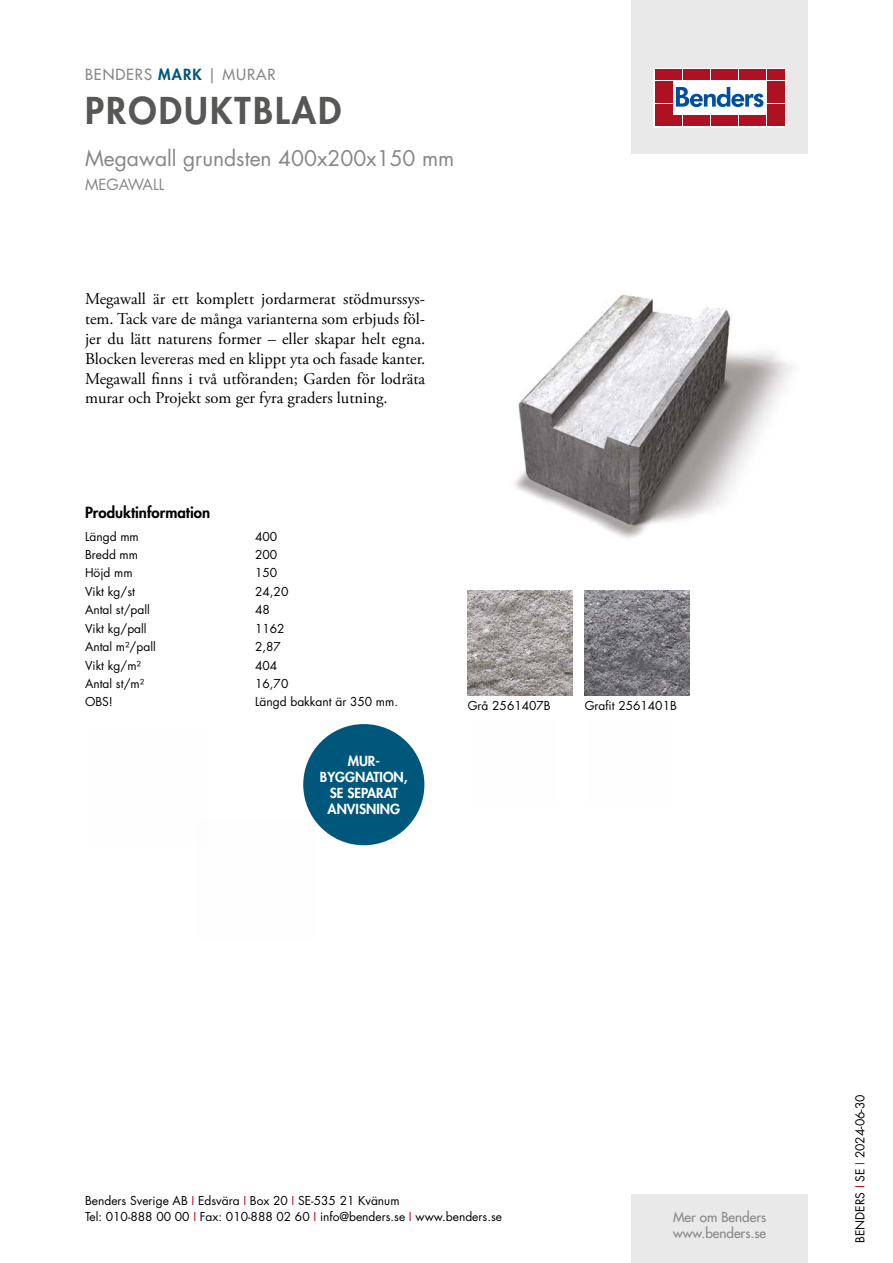
<style>
.page{position:relative;width:893px;height:1263px;background:#fff}
.page>*{position:absolute;margin:0;border:0;box-sizing:border-box;transform-origin:0 0}
.t1{font:800 36px "Futura Std";letter-spacing:.06em;color:#575756}
.t2{font:21px "Futura Std";color:#878787}
.t3{font:16.5px/19.8px "Adobe Garamond Pro";color:#000;text-align:justify}
.t4{font:800 15px "Futura Std";color:#000}
.t5{font:500 15px "Futura Std";letter-spacing:.06em;color:#878787}
.t6{font:15px "Futura Std";color:#878787}
.t7{font:800 13.5px/16.2px "Futura Std";color:#fff;text-align:center}
.t8{font:500 13.5px/16.2px "Futura Std";color:#878787}
.t9{font:12px/16.5px "Futura Std";color:#000}
.s1{font-weight:800;color:#00577c}
.s2{color:#ae1122}
</style>
<div class="page">
<div style="left:631px;top:0;width:177px;height:153px;background:#e9e9e9"></div>
<div style="left:631px;top:1195px;width:177px;height:68px;background:#e9e9e9"></div>
<svg style="left:656px;top:70px;width:128px;height:55px;background:#ebc5ca"></svg>
<div style="left:654px;top:68px;width:132px;height:59px;border:1px solid #fff"></div>
<div style="left:655px;top:70px;width:8px;height:10px;background:#ae1122"></div>
<div style="left:664px;top:70px;width:8px;height:10px;background:#ae1122"></div>
<div style="left:655px;top:81px;width:8px;height:10px;background:#ae1122"></div>
<div style="left:664px;top:81px;width:8px;height:10px;background:#ae1122"></div>
<div style="left:655px;top:93px;width:8px;height:10px;background:#ae1122"></div>
<div style="left:664px;top:93px;width:8px;height:10px;background:#ae1122"></div>
<div style="left:655px;top:104px;width:8px;height:11px;background:#ae1122"></div>
<div style="left:664px;top:104px;width:8px;height:11px;background:#ae1122"></div>
<div style="left:655px;top:116px;width:8px;height:10px;background:#ae1122"></div>
<div style="left:664px;top:116px;width:8px;height:10px;background:#ae1122"></div>
<div style="left:674px;top:70px;width:8px;height:10px;background:#ae1122"></div>
<div style="left:683px;top:70px;width:8px;height:10px;background:#ae1122"></div>
<div style="left:692px;top:70px;width:8px;height:10px;background:#ae1122"></div>
<div style="left:702px;top:70px;width:8px;height:10px;background:#ae1122"></div>
<div style="left:711px;top:70px;width:8px;height:10px;background:#ae1122"></div>
<div style="left:720px;top:70px;width:8px;height:10px;background:#ae1122"></div>
<div style="left:730px;top:70px;width:8px;height:10px;background:#ae1122"></div>
<div style="left:739px;top:70px;width:8px;height:10px;background:#ae1122"></div>
<div style="left:748px;top:70px;width:8px;height:10px;background:#ae1122"></div>
<div style="left:758px;top:70px;width:8px;height:10px;background:#ae1122"></div>
<div style="left:674px;top:116px;width:8px;height:10px;background:#ae1122"></div>
<div style="left:683px;top:116px;width:8px;height:10px;background:#ae1122"></div>
<div style="left:692px;top:116px;width:8px;height:10px;background:#ae1122"></div>
<div style="left:702px;top:116px;width:8px;height:10px;background:#ae1122"></div>
<div style="left:711px;top:116px;width:8px;height:10px;background:#ae1122"></div>
<div style="left:720px;top:116px;width:8px;height:10px;background:#ae1122"></div>
<div style="left:730px;top:116px;width:8px;height:10px;background:#ae1122"></div>
<div style="left:739px;top:116px;width:8px;height:10px;background:#ae1122"></div>
<div style="left:748px;top:116px;width:8px;height:10px;background:#ae1122"></div>
<div style="left:758px;top:116px;width:8px;height:10px;background:#ae1122"></div>
<div style="left:767px;top:70px;width:8px;height:10px;background:#ae1122"></div>
<div style="left:776px;top:70px;width:8px;height:10px;background:#ae1122"></div>
<div style="left:767px;top:81px;width:8px;height:10px;background:#ae1122"></div>
<div style="left:776px;top:81px;width:8px;height:10px;background:#ae1122"></div>
<div style="left:767px;top:93px;width:8px;height:10px;background:#ae1122"></div>
<div style="left:776px;top:93px;width:8px;height:10px;background:#ae1122"></div>
<div style="left:767px;top:104px;width:8px;height:11px;background:#ae1122"></div>
<div style="left:776px;top:104px;width:8px;height:11px;background:#ae1122"></div>
<div style="left:767px;top:116px;width:8px;height:10px;background:#ae1122"></div>
<div style="left:776px;top:116px;width:8px;height:10px;background:#ae1122"></div>
<svg style="left:676px;top:87px;width:87px;height:20px;background:#89add2"></svg>
<div style="left:303px;top:724px;width:121px;height:121px;background:#00577c;border-radius:50%"></div>
<img style="left:514px;top:294px;width:278px;height:244px">
<img style="left:468px;top:590px;width:105px;height:105px">
<img style="left:585px;top:590px;width:105px;height:105px">
<p class="t5" style="left:85px;top:65px;width:192px">BENDERS <span class="s1">MARK</span> | MURAR</p>
<h1 class="t1" style="left:85px;top:87px;width:258px">PRODUKTBLAD</h1>
<h2 class="t2" style="left:85px;top:144px;width:371px">Megawall grundsten 400x200x150 mm</h2>
<p class="t6" style="left:85px;top:175px;width:81px">MEGAWALL</p>
<p class="t3" style="left:85px;top:290px;width:342px">Megawall är ett komplett jordarmerat stödmurssys&shy;tem. Tack vare de många varianterna som erbjuds föl&shy;jer du lätt naturens former – eller skapar helt egna.<br>Blocken levereras med en klippt yta och fasade kanter.<br>Megawall finns i två utföranden; Garden för lodräta murar och Projekt som ger fyra graders lutning.</p>
<p class="t4" style="left:85px;top:503px;width:127px">Produktinformation</p>
<p class="t9" style="left:85px;top:528px;width:55px">Längd mm</p>
<p class="t9" style="left:255px;top:528px;width:24px">400</p>
<p class="t9" style="left:85px;top:546px;width:55px">Bredd mm</p>
<p class="t9" style="left:255px;top:546px;width:24px">200</p>
<p class="t9" style="left:85px;top:565px;width:49px">Höjd mm</p>
<p class="t9" style="left:255px;top:565px;width:24px">150</p>
<p class="t9" style="left:85px;top:583px;width:51px">Vikt kg/st</p>
<p class="t9" style="left:255px;top:583px;width:35px">24,20</p>
<p class="t9" style="left:85px;top:602px;width:66px">Antal st/pall</p>
<p class="t9" style="left:255px;top:602px;width:16px">48</p>
<p class="t9" style="left:85px;top:620px;width:63px">Vikt kg/pall</p>
<p class="t9" style="left:255px;top:620px;width:31px">1162</p>
<p class="t9" style="left:85px;top:639px;width:72px">Antal m²/pall</p>
<p class="t9" style="left:255px;top:639px;width:27px">2,87</p>
<p class="t9" style="left:85px;top:657px;width:57px">Vikt kg/m²</p>
<p class="t9" style="left:255px;top:657px;width:24px">404</p>
<p class="t9" style="left:85px;top:675px;width:61px">Antal st/m²</p>
<p class="t9" style="left:255px;top:675px;width:35px">16,70</p>
<p class="t9" style="left:85px;top:694px;width:29px">OBS!</p>
<p class="t9" style="left:255px;top:694px;width:144px">Längd bakkant är 350 mm.</p>
<p class="t7" style="left:320px;top:753px;width:89px">MUR-<br>BYGGNATION,<br>SE SEPARAT<br>ANVISNING</p>
<p class="t9" style="left:468px;top:697px;width:85px">Grå 2561407B</p>
<p class="t9" style="left:585px;top:697px;width:94px">Grafit 2561401B</p>
<p class="t9" style="left:85px;top:1192px;width:418px">Benders Sverige AB <span class="s2">I</span> Edsvära <span class="s2">I</span> Box 20 <span class="s2">I</span> SE-535 21 Kvänum<br>Tel: 010-888 00 00 <span class="s2">I</span> Fax: 010-888 02 60 <span class="s2">I</span> info@benders.se <span class="s2">I</span> www.benders.se</p>
<p class="t8" style="left:673px;top:1209px;width:95px">Mer om Benders www.benders.se</p>
<p class="t9" style="left:852px;top:1243px;width:150px;rotate:-90deg">BENDERS <span class="s2">I</span> SE <span class="s2">I</span> 2024-06-30</p>
</div>
